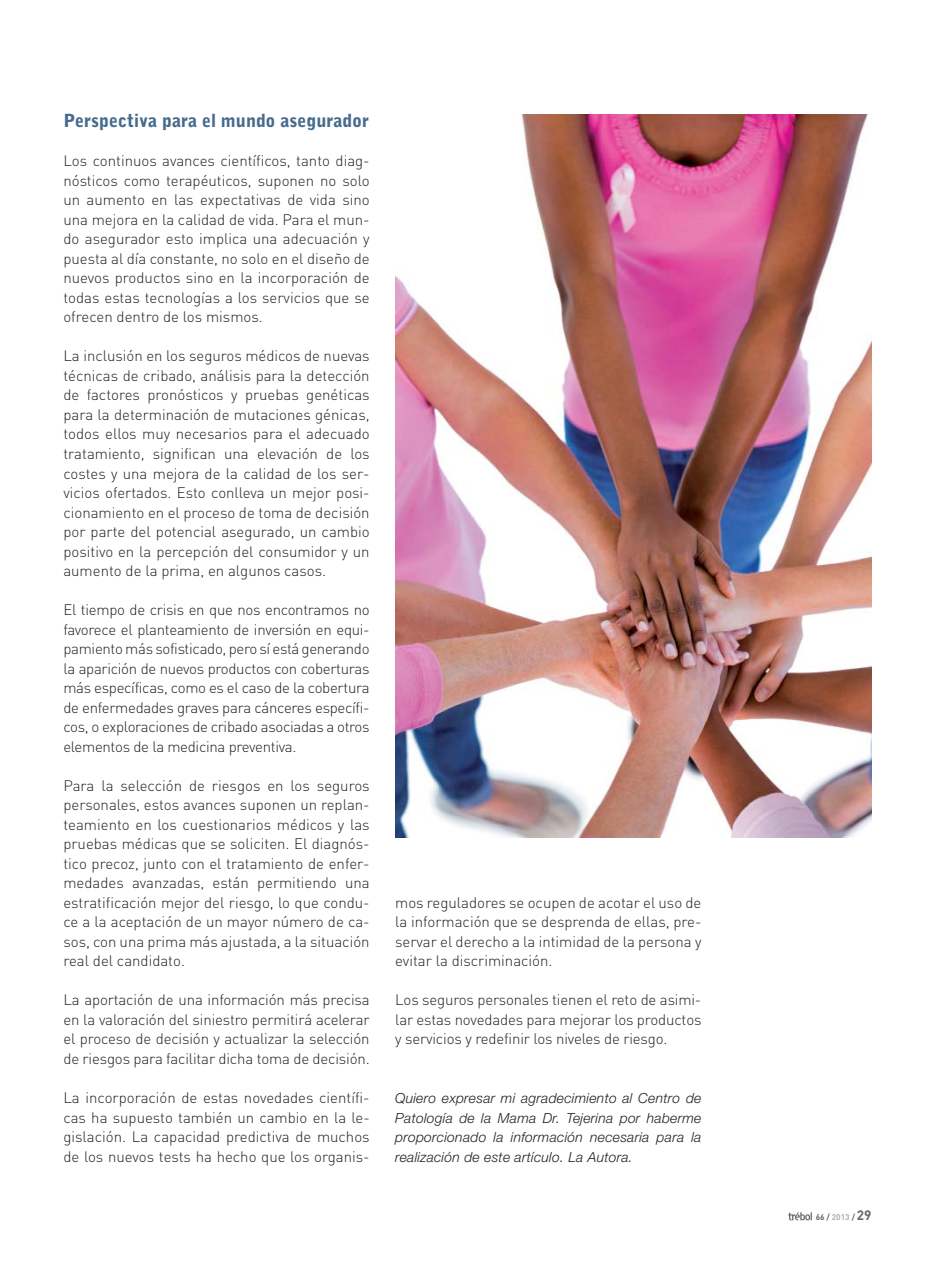
<style>
.page{position:relative;width:935px;height:1263px;background:#fff}
.page>*{position:absolute;margin:0;border:0;box-sizing:border-box;transform-origin:0 0}
.t1{font:900 18px "Bell Gothic Std";color:#466b8c}
.t2{font:300 15px/19.5px "DIN";color:#231f20;text-align:justify}
.t3{font:italic 300 13.8px/19.5px "Helvetica Neue";letter-spacing:.02em;color:#231f20;text-align:justify}
.t4{font:700 8.25px "DIN";color:#67686b}
.s1{color:#aeb0b3}
.s2{font-size:13.5px}
</style>
<div class="page">
<svg style="left:788px;top:1212px;width:24px;height:8px"></svg>
<img style="left:395px;top:114px;width:476px;height:723px">
<p class="t1" style="left:63px;top:112px;width:307px">Perspectiva para el mundo asegurador</p>
<p class="t2" style="left:63px;top:153px;width:308px">Los continuos avances científicos, tanto diag&shy;nósticos como terapéuticos, suponen no solo un aumento en las expectativas de vida sino una mejora en la calidad de vida. Para el mun&shy;do asegurador esto implica una adecuación y puesta al día constante, no solo en el diseño de nuevos productos sino en la incorporación de todas estas tecnologías a los servicios que se ofrecen dentro de los mismos.</p>
<p class="t2" style="left:63px;top:348px;width:308px">La inclusión en los seguros médicos de nuevas técnicas de cribado, análisis para la detección de factores pronósticos y pruebas genéticas para la determinación de mutaciones génicas, todos ellos muy necesarios para el adecuado tratamiento, significan una elevación de los costes y una mejora de la calidad de los ser&shy;vicios ofertados. Esto conlleva un mejor posi&shy;cionamiento en el proceso de toma de decisión por parte del potencial asegurado, un cambio positivo en la percepción del consumidor y un aumento de la prima, en algunos casos.</p>
<p class="t2" style="left:63px;top:601px;width:308px">El tiempo de crisis en que nos encontramos no favorece el planteamiento de inversión en equi&shy;pamiento más sofisticado, pero sí está generando la aparición de nuevos productos con coberturas más específicas, como es el caso de la cobertura de enfermedades graves para cánceres específi&shy;cos, o exploraciones de cribado asociadas a otros elementos de la medicina preventiva.</p>
<p class="t2" style="left:63px;top:777px;width:308px">Para la selección de riesgos en los seguros personales, estos avances suponen un replan&shy;teamiento en los cuestionarios médicos y las pruebas médicas que se soliciten. El diagnós&shy;tico precoz, junto con el tratamiento de enfer&shy;medades avanzadas, están permitiendo una estratificación mejor del riesgo, lo que condu&shy;ce a la aceptación de un mayor número de ca&shy;sos, con una prima más ajustada, a la situación real del candidato.</p>
<p class="t2" style="left:63px;top:991px;width:308px">La aportación de una información más precisa en la valoración del siniestro permitirá acelerar el proceso de decisión y actualizar la selección de riesgos para facilitar dicha toma de decisión.</p>
<p class="t2" style="left:63px;top:1089px;width:308px">La incorporación de estas novedades científi&shy;cas ha supuesto también un cambio en la le&shy;gislación. La capacidad predictiva de muchos de los nuevos tests ha hecho que los organis-</p>
<p class="t2" style="left:395px;top:894px;width:308px">mos reguladores se ocupen de acotar el uso de la información que se desprenda de ellas, pre&shy;servar el derecho a la intimidad de la persona y evitar la discriminación.</p>
<p class="t2" style="left:395px;top:991px;width:308px">Los seguros personales tienen el reto de asimi&shy;lar estas novedades para mejorar los productos y servicios y redefinir los niveles de riesgo.</p>
<p class="t3" style="left:395px;top:1089px;width:308px">Quiero expresar mi agradecimiento al Centro de Patología de la Mama Dr. Tejerina por haberme proporcionado la información necesaria para la realización de este artículo. La Autora.</p>
<p class="t4" style="left:815px;top:1214px;width:57px">66 / <span class="s1">2013</span> / <span class="s2">29</span></p>
</div>
